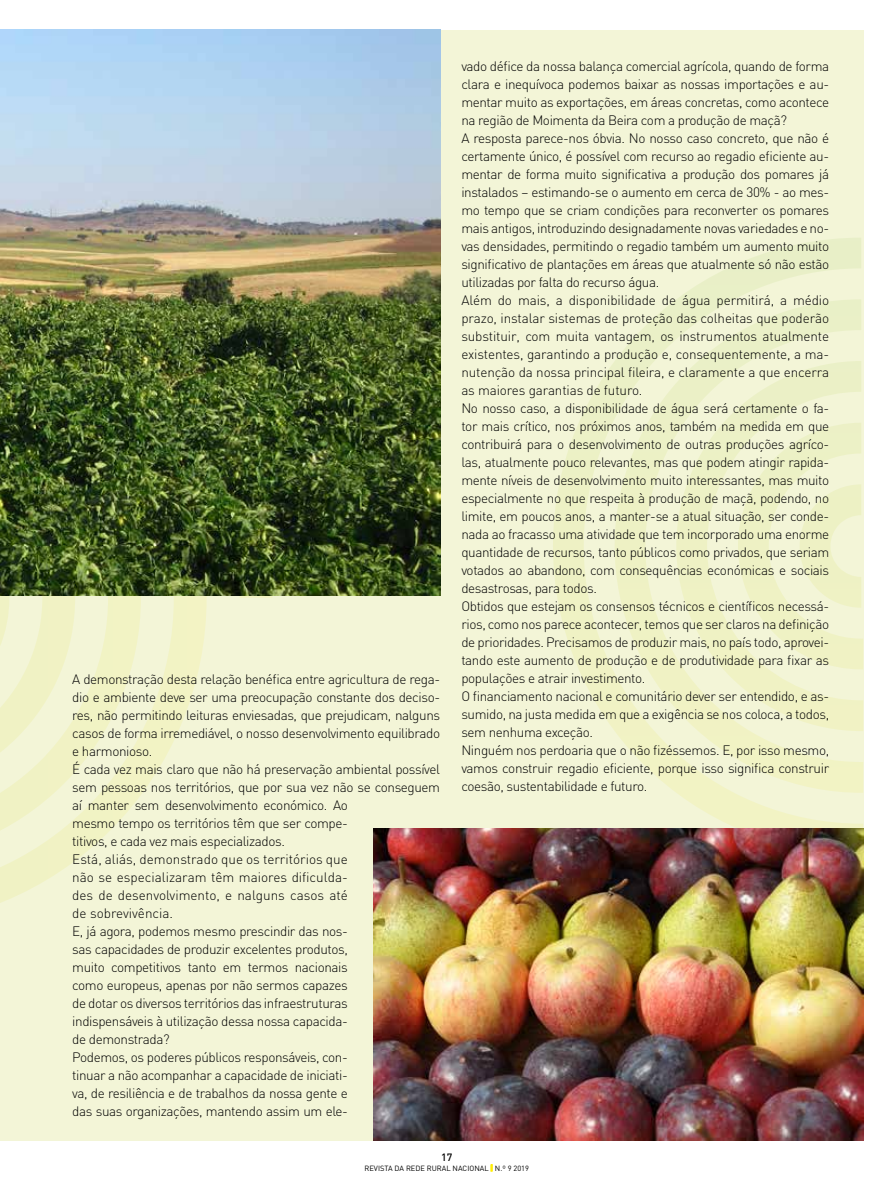
<style>
.page{position:relative;width:893px;height:1191px;background:#fff}
.page>*{position:absolute;margin:0;border:0;box-sizing:border-box;transform-origin:0 0}
.t1{font:300 13.5px/18px "DIN";letter-spacing:-.03em;color:#000}
.t2{font:500 10.5px "DIN";color:#000}
.t3{font:7.5px "DIN";color:#000}
.s1{font-weight:900;color:#ffed00}
</style>
<div class="page">
<div style="left:0;top:30px;width:863px;height:1110px;background:#f3f5d7"></div>
<svg style="left:553px;top:238px;width:310px;height:590px"></svg>
<svg style="left:0;top:596px;width:272px;height:307px"></svg>
<img style="left:0;top:30px;width:440px;height:565px">
<img style="left:373px;top:828px;width:490px;height:312px">
<p class="t1" style="left:72px;top:670px;width:369px">A demonstração desta relação benéfica entre agricultura de rega&shy;dio e ambiente deve ser uma preocupação constante dos deciso&shy;res, não permitindo leituras enviesadas, que prejudicam, nalguns casos de forma irremediável, o nosso desenvolvimento equilibrado e harmonioso.<br>É cada vez mais claro que não há preservação ambiental possível sem pessoas nos territórios, que por sua vez não se conseguem aí manter sem desenvolvimento económico. Ao<br>mesmo tempo os territórios têm que ser compe-<br>titivos, e cada vez mais especializados.<br>Está, aliás, demonstrado que os territórios que<br>não se especializaram têm maiores dificulda-<br>des de desenvolvimento, e nalguns casos até<br>de sobrevivência.<br>E, já agora, podemos mesmo prescindir das nos-<br>sas capacidades de produzir excelentes produtos,<br>muito competitivos tanto em termos nacionais<br>como europeus, apenas por não sermos capazes<br>de dotar os diversos territórios das infraestruturas<br>indispensáveis à utilização dessa nossa capacida-<br>de demonstrada?<br>Podemos, os poderes públicos responsáveis, con-<br>tinuar a não acompanhar a capacidade de iniciati-<br>va, de resiliência e de trabalhos da nossa gente e<br>das suas organizações, mantendo assim um ele-</p>
<p class="t1" style="left:461px;top:57px;width:369px">vado défice da nossa balança comercial agrícola, quando de forma clara e inequívoca podemos baixar as nossas importações e au&shy;mentar muito as exportações, em áreas concretas, como acontece na região de Moimenta da Beira com a produção de maçã?<br>A resposta parece-nos óbvia. No nosso caso concreto, que não é certamente único, é possível com recurso ao regadio eficiente au&shy;mentar de forma muito significativa a produção dos pomares já instalados – estimando-se o aumento em cerca de 30% - ao mes&shy;mo tempo que se criam condições para reconverter os pomares mais antigos, introduzindo designadamente novas variedades e no&shy;vas densidades, permitindo o regadio também um aumento muito significativo de plantações em áreas que atualmente só não estão utilizadas por falta do recurso água.<br>Além do mais, a disponibilidade de água permitirá, a médio prazo, instalar sistemas de proteção das colheitas que poderão substituir, com muita vantagem, os instrumentos atualmente existentes, garantindo a produção e, consequentemente, a ma&shy;nutenção da nossa principal fileira, e claramente a que encerra as maiores garantias de futuro.<br>No nosso caso, a disponibilidade de água será certamente o fa&shy;tor mais crítico, nos próximos anos, também na medida em que contribuirá para o desenvolvimento de outras produções agríco&shy;las, atualmente pouco relevantes, mas que podem atingir rapida&shy;mente níveis de desenvolvimento muito interessantes, mas muito especialmente no que respeita à produção de maçã, podendo, no limite, em poucos anos, a manter-se a atual situação, ser conde&shy;nada ao fracasso uma atividade que tem incorporado uma enorme quantidade de recursos, tanto públicos como privados, que seriam votados ao abandono, com consequências económicas e sociais desastrosas, para todos.<br>Obtidos que estejam os consensos técnicos e científicos necessá&shy;rios, como nos parece acontecer, temos que ser claros na definição de prioridades. Precisamos de produzir mais, no país todo, aprovei&shy;tando este aumento de produção e de produtividade para fixar as populações e atrair investimento.<br>O financiamento nacional e comunitário dever ser entendido, e as&shy;sumido, na justa medida em que a exigência se nos coloca, a todos, sem nenhuma exceção.<br>Ninguém nos perdoaria que o não fizéssemos. E, por isso mesmo, vamos construir regadio eficiente, porque isso significa construir coesão, sustentabilidade e futuro.</p>
<p class="t2" style="left:441px;top:1150px;width:13px">17</p>
<p class="t3" style="left:364px;top:1163px;width:166px">REVISTA DA REDE RURAL NACIONAL <span class="s1">|</span> N.º 9 2019</p>
</div>
